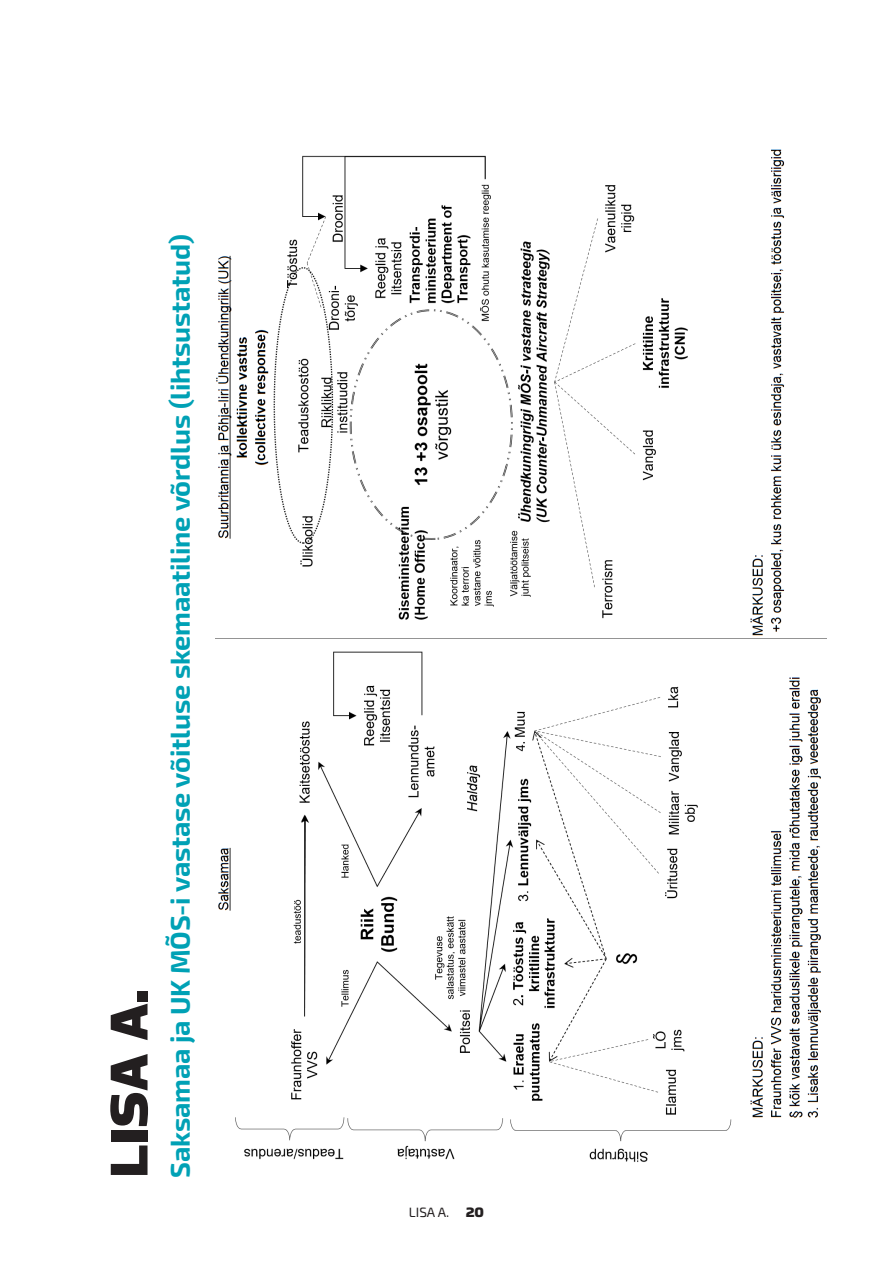
<style>
.page{position:relative;width:893px;height:1263px;background:#fff}
.page>*{position:absolute;margin:0;border:0;box-sizing:border-box;transform-origin:0 0}
.uus_pealkiri{font:800 52.5px "Certo Sans";color:#231f20}
.alapealkiri{font:27px "Exo 2";letter-spacing:-.005em;color:#00a1b5}
.t1{font:13.5px "Exo 2";color:#231f20}
.s1{font-family:"Certo Sans";font-weight:800}
</style>
<div class="page">
<img style="left:215px;top:149px;width:611px;height:1013px">
<p class="uus_pealkiri" style="left:94px;top:1178px;width:190px;rotate:-90deg">LISA A.</p>
<p class="alapealkiri" style="left:161px;top:1178px;width:945px;rotate:-90deg">Saksamaa ja UK MÕS-i vastase võitluse skemaatiline võrdlus (lihtsustatud)</p>
<p class="t1" style="left:409px;top:1202px;width:77px">LISA A. <span class="s1">20</span></p>
</div>
